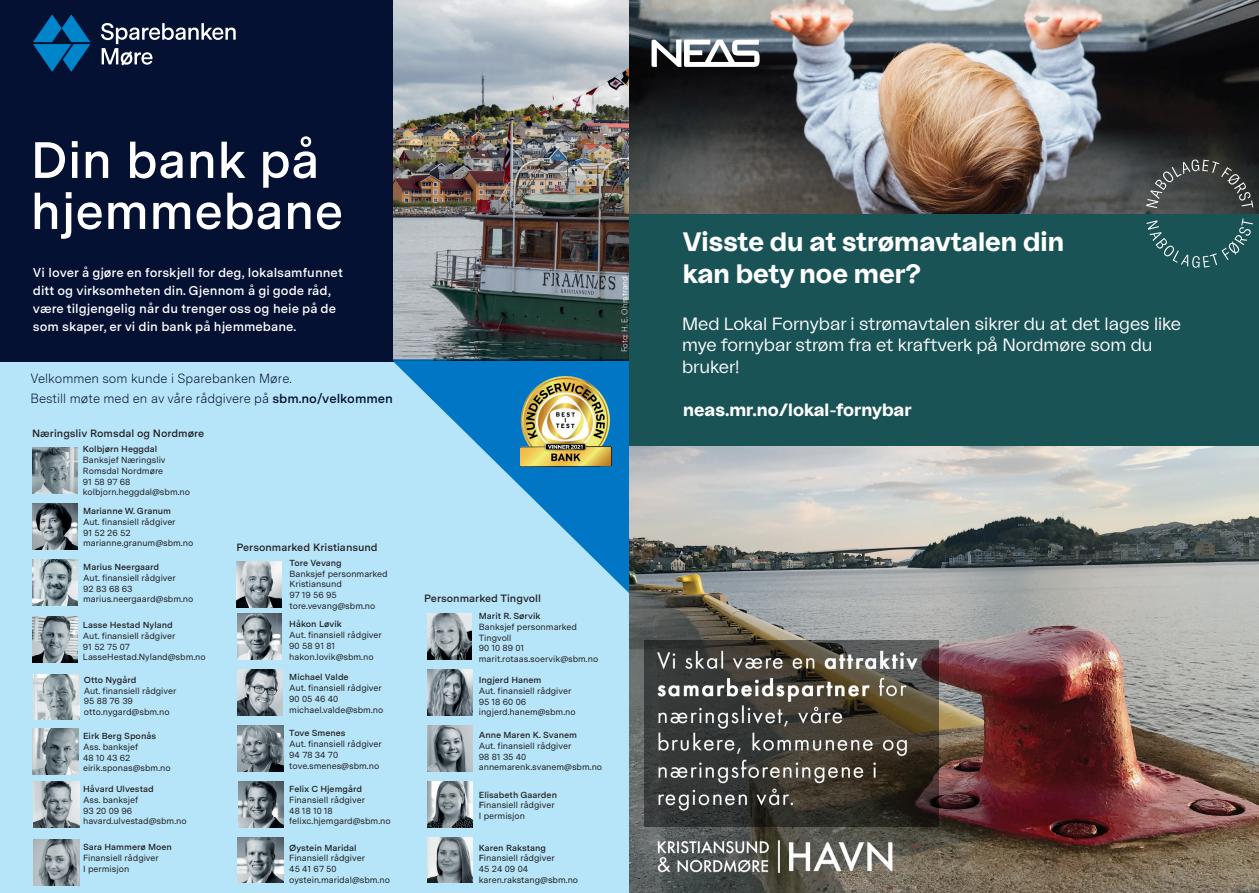
<style>
.page{position:relative;width:1259px;height:893px;background:#fff}
.page>*{position:absolute;margin:0;border:0;box-sizing:border-box;transform-origin:0 0}
.t1{font:600 51px/51px "SBM Sans";color:#fff}
.t2{font:700 26.7px/32px "La Nord";color:#fff}
.t3{font:300 17.7px/21.3px "La Nord";color:#fff}
.t4{font:700 17.7px "La Nord";color:#fff}
.t5{font:600 13.05px/17.9px "SBM Sans";color:#fff}
.t6{font:300 13.05px/19.6px "SBM Sans";color:#020c31}
.t7{font:600 10.8px "SBM Sans";color:#231f20}
.t8{font:9px/10.8px "SBM Sans";color:#231f20}
.t9{font:600 9px "SBM Sans";color:#231f20}
.t10{font:300 8.1px "SBM Sans";color:#fff}
.s1{font-weight:600}
.s2{font-weight:400}
</style>
<div class="page">
<div style="left:0;top:326px;width:629px;height:567px;background:#b6e4f9"></div>
<div style="left:0;top:0;width:393px;height:361px;background:#041133"></div>
<img style="left:393px;top:0;width:236px;height:359px">
<svg style="left:390px;top:359px;width:239px;height:234px"></svg>
<svg style="left:33px;top:14px;width:57px;height:58px"></svg>
<svg style="left:101px;top:23px;width:135px;height:43px"></svg>
<img style="left:32px;top:559px;width:46px;height:46px">
<img style="left:32px;top:503px;width:46px;height:46px">
<img style="left:32px;top:448px;width:46px;height:45px">
<img style="left:236px;top:562px;width:46px;height:45px">
<img style="left:237px;top:614px;width:44px;height:45px">
<img style="left:237px;top:670px;width:45px;height:45px">
<img style="left:237px;top:725px;width:46px;height:46px">
<img style="left:238px;top:781px;width:45px;height:46px">
<img style="left:237px;top:837px;width:46px;height:46px">
<img style="left:427px;top:614px;width:44px;height:45px">
<img style="left:427px;top:670px;width:46px;height:45px">
<img style="left:427px;top:725px;width:46px;height:46px">
<img style="left:427px;top:781px;width:46px;height:46px">
<img style="left:427px;top:837px;width:46px;height:46px">
<img style="left:33px;top:728px;width:46px;height:46px">
<img style="left:33px;top:674px;width:46px;height:46px">
<img style="left:32px;top:616px;width:46px;height:46px">
<img style="left:34px;top:781px;width:46px;height:46px">
<img style="left:34px;top:840px;width:46px;height:45px">
<img style="left:520px;top:376px;width:91px;height:91px">
<div style="left:629px;top:179px;width:630px;height:262px;background:#1a5356"></div>
<img style="left:629px;top:0;width:630px;height:214px">
<svg style="left:1146px;top:159px;width:107px;height:49px;background:#494c4b"></svg>
<svg style="left:1146px;top:218px;width:107px;height:50px"></svg>
<svg style="left:651px;top:40px;width:108px;height:44px"></svg>
<img style="left:629px;top:446px;width:630px;height:447px">
<img style="left:645px;top:641px;width:293px;height:185px">
<h1 class="t1" style="left:30px;top:134px;width:314px">Din bank på hjemmebane</h1>
<h3 class="t5" style="left:33px;top:263px;width:311px">Vi lover å gjøre en forskjell for deg, lokalsamfunnet ditt og virksomheten din. Gjennom å gi gode råd, være tilgjengelig når du trenger oss og heie på de som skaper, er vi din bank på hjemmebane.</h3>
<h3 class="t6" style="left:30px;top:369px;width:364px">Velkommen som kunde i Sparebanken Møre.<br>Bestill møte med en av våre rådgivere på <span class="s1">sbm.no/velkommen</span></h3>
<p class="t7" style="left:32px;top:425px;width:174px">Næringsliv Romsdal og Nordmøre</p>
<p class="t9" style="left:83px;top:442px;width:76px">Kolbjørn Heggdal</p>
<p class="t8" style="left:83px;top:454px;width:109px">Banksjef Næringsliv<br>Romsdal Nordmøre<br>91 58 97 68 kolbjorn.heggdal@sbm.no</p>
<p class="t9" style="left:83px;top:504px;width:89px">Marianne W. Granum</p>
<p class="t8" style="left:83px;top:516px;width:112px">Aut. finansiell rådgiver<br>91 52 26 52 marianne.granum@sbm.no</p>
<p class="t9" style="left:83px;top:560px;width:77px">Marius Neergaard</p>
<p class="t8" style="left:83px;top:572px;width:112px">Aut. finansiell rådgiver<br>92 83 68 63 marius.neergaard@sbm.no</p>
<p class="t9" style="left:83px;top:618px;width:91px">Lasse Hestad Nyland</p>
<p class="t8" style="left:83px;top:630px;width:124px">Aut. finansiell rådgiver<br>91 52 75 07<br>LasseHestad.Nyland@sbm.no</p>
<p class="t9" style="left:84px;top:673px;width:54px">Otto Nygård</p>
<p class="t8" style="left:84px;top:685px;width:94px">Aut. finansiell rådgiver<br>95 88 76 39 otto.nygard@sbm.no</p>
<p class="t9" style="left:83px;top:729px;width:74px">Eirk Berg Sponås</p>
<p class="t8" style="left:83px;top:741px;width:89px">Ass. banksjef<br>48 10 43 62 eirik.sponas@sbm.no</p>
<p class="t9" style="left:83px;top:782px;width:72px">Håvard Ulvestad</p>
<p class="t8" style="left:83px;top:794px;width:105px">Ass. banksjef<br>93 20 09 96 havard.ulvestad@sbm.no</p>
<p class="t9" style="left:83px;top:840px;width:90px">Sara Hammerø Moen</p>
<p class="t8" style="left:83px;top:852px;width:77px">Finansiell rådgiver<br>I permisjon</p>
<p class="t7" style="left:236px;top:539px;width:143px">Personmarked Kristiansund</p>
<p class="t9" style="left:289px;top:556px;width:54px">Tore Vevang</p>
<p class="t8" style="left:289px;top:568px;width:100px">Banksjef personmarked<br>Kristiansund<br>97 19 56 95 tore.vevang@sbm.no</p>
<p class="t9" style="left:289px;top:617px;width:54px">Håkon Løvik</p>
<p class="t8" style="left:289px;top:629px;width:94px">Aut. finansiell rådgiver<br>90 58 91 81 hakon.lovik@sbm.no</p>
<p class="t9" style="left:289px;top:670px;width:61px">Michael Valde</p>
<p class="t8" style="left:289px;top:682px;width:96px">Aut. finansiell rådgiver<br>90 05 46 40 michael.valde@sbm.no</p>
<p class="t9" style="left:289px;top:726px;width:58px">Tove Smenes</p>
<p class="t8" style="left:289px;top:738px;width:94px">Aut. finansiell rådgiver<br>94 78 34 70 tove.smenes@sbm.no</p>
<p class="t9" style="left:289px;top:782px;width:74px">Felix C Hjemgård</p>
<p class="t8" style="left:289px;top:794px;width:103px">Finansiell rådgiver<br>48 18 10 18 felixc.hjemgard@sbm.no</p>
<p class="t9" style="left:289px;top:841px;width:69px">Øystein Maridal</p>
<p class="t8" style="left:289px;top:852px;width:102px">Finansiell rådgiver<br>45 41 67 50 oystein.maridal@sbm.no</p>
<p class="t10" style="left:618px;top:352px;width:78px;rotate:-90deg">Foto: H. E. Ohr<span class="s2">strand</span></p>
<p class="t7" style="left:424px;top:590px;width:118px">Personmarked Tingvoll</p>
<p class="t9" style="left:479px;top:609px;width:63px">Marit R. Sørvik</p>
<p class="t8" style="left:479px;top:621px;width:121px">Banksjef personmarked<br>Tingvoll<br>90 10 89 01 marit.rotaas.soervik@sbm.no</p>
<p class="t9" style="left:479px;top:673px;width:64px">Ingjerd Hanem</p>
<p class="t8" style="left:479px;top:685px;width:98px">Aut. finansiell rådgiver<br>95 18 60 06 ingjerd.hanem@sbm.no</p>
<p class="t9" style="left:479px;top:728px;width:100px">Anne Maren K. Svanem</p>
<p class="t8" style="left:479px;top:740px;width:125px">Aut. finansiell rådgiver<br>98 81 35 40 annemarenk.svanem@sbm.no</p>
<p class="t8" style="left:479px;top:789px;width:80px"><span class="s1">Elisabeth Gaarden<br>F</span>inansiell rådgiver<br>I permisjon</p>
<p class="t8" style="left:479px;top:842px;width:101px"><span class="s1">Karen Rakstang<br>F</span>inansiell rådgiver<br>45 24 09 04 karen.rakstang@sbm.no</p>
<h2 class="t2" style="left:683px;top:225px;width:383px">Visste du at strømavtalen din kan bety noe mer?</h2>
<h3 class="t3" style="left:682px;top:312px;width:501px">Med Lokal Fornybar i strømavtalen sikrer du at det lages like mye fornybar strøm fra et kraftverk på Nordmøre som du bruker!</h3>
<h3 class="t4" style="left:683px;top:399px;width:230px">neas.mr.no/lokal-fornybar</h3>
</div>
